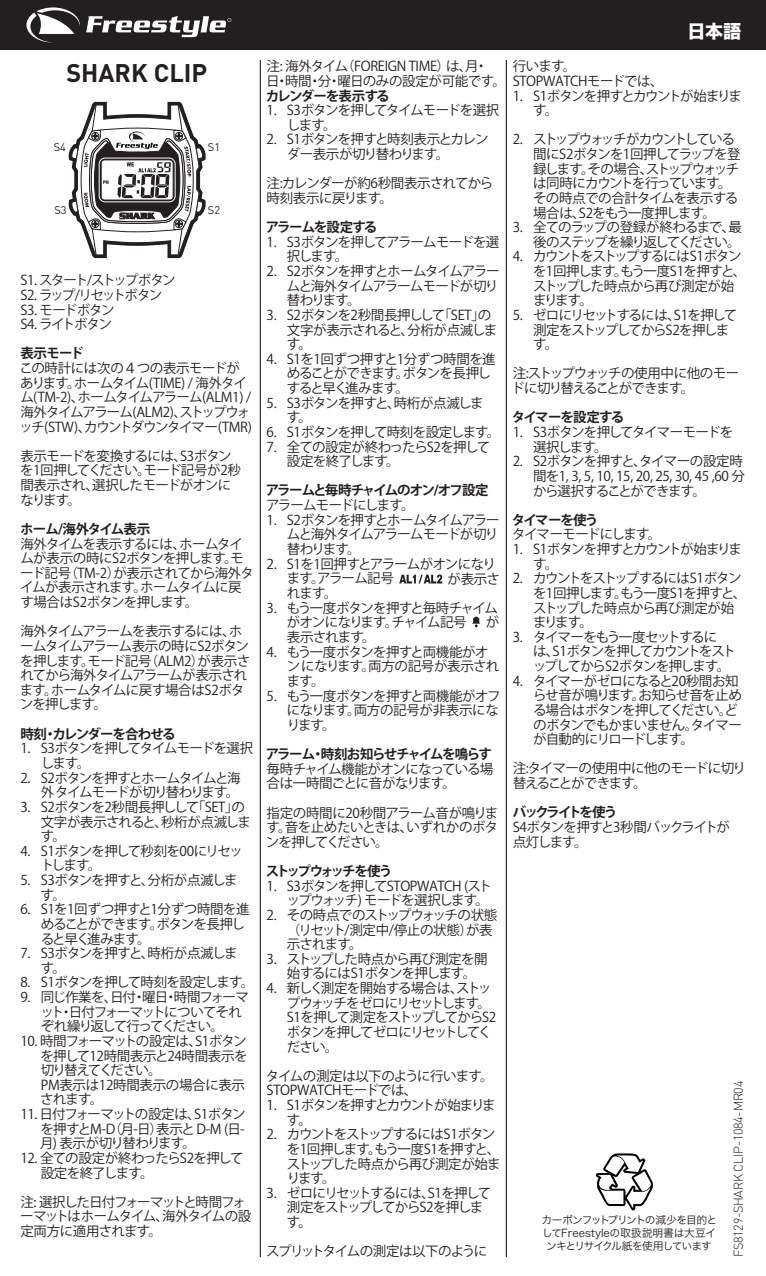
<style>
.page{position:relative;width:766px;height:1276px;background:#fff}
.page>*{position:absolute;margin:0;border:0;box-sizing:border-box;transform-origin:0 0}
.t1{font:700 25.2px "DIN";color:#231f20}
.t2{font:18px "Hira Kaku Std W8";color:#fff}
.t3{font:13.5px/14.6px "Koz Go Pro";letter-spacing:-.065em;color:#231f20}
.t4{font:13.5px/14.6px "Koz Go Pro";letter-spacing:-.095em;color:#231f20}
.t5{font:13.5px/14.6px "Koz Go Pro";letter-spacing:-.025em;color:#231f20}
.t6{font:13.5px/14.6px "Koz Go Pro";letter-spacing:-.045em;color:#231f20}
.t7{font:13.5px/14.6px "Koz Go Pro";letter-spacing:-.035em;color:#231f20}
.t8{font:13.5px/14.6px "Koz Go Pro";letter-spacing:-.04em;color:#231f20}
.t9{font:700 13.5px "Koz Go Pro";letter-spacing:-.105em;color:#231f20}
.t10{font:13.5px/14.6px "Koz Go Pro";letter-spacing:-.105em;color:#231f20}
.t11{font:13.5px/14.6px "Koz Go Pro";letter-spacing:-.085em;color:#231f20;text-align:right}
.t12{font:13.5px/14.6px "Koz Go Pro";letter-spacing:-.09em;color:#231f20}
.t13{font:700 13.5px "Koz Go Pro";letter-spacing:-.07em;color:#231f20}
.t14{font:13.5px/14.6px "Koz Go Pro";letter-spacing:-.03em;color:#231f20}
.t15{font:700 13.5px "Koz Go Pro";letter-spacing:-.18em;color:#231f20}
.t16{font:700 13.5px "Koz Go Pro";letter-spacing:-.075em;color:#231f20}
.t17{font:700 13.5px "Koz Go Pro";letter-spacing:-.145em;color:#231f20}
.t18{font:300 12.6px "DIN";letter-spacing:-.025em;color:#231f20}
.t19{font:11.03px "DIN";color:#231f20}
.t20{font:10.8px/13px "Hira Kaku Pro W3";letter-spacing:-.05em;color:#231f20;text-align:center}
</style>
<div class="page">
<svg style="left:595px;top:1153px;width:58px;height:57px"></svg>
<div style="left:0;top:0;width:765px;height:50px;background:#231f20"></div>
<svg style="left:86px;top:16px;width:145px;height:21px"></svg>
<svg style="left:26px;top:7px;width:54px;height:36px"></svg>
<hr style="left:260px;top:60px;width:1px;height:1197px;background:#231f20">
<hr style="left:505px;top:60px;width:1px;height:1197px;background:#231f20">
<svg style="left:68px;top:101px;width:138px;height:158px"></svg>
<svg style="left:399px;top:574px;width:43px;height:9px"></svg>
<svg style="left:472px;top:616px;width:8px;height:11px"></svg>
<h1 class="t1" style="left:66px;top:56px;width:142px">SHARK CLIP</h1>
<p class="t19" style="left:54px;top:140px;width:14px">S4</p>
<p class="t19" style="left:208px;top:140px;width:14px">S1</p>
<p class="t19" style="left:54px;top:203px;width:14px">S3</p>
<p class="t19" style="left:208px;top:203px;width:14px">S2</p>
<p class="t10" style="left:20px;top:273px;width:157px">S1. スタート/ストップボタン<br>S2. ラップ/リセットボタン<br>S3. モードボタン<br>S4. ライトボタン</p>
<p class="t9" style="left:20px;top:345px;width:65px">表示モード</p>
<p class="t3" style="left:19px;top:361px;width:234px">この時計には次の４つの表示モードがあります。ホームタイム(TIME) / 海外タイム(TM-2)、ホームタイムアラーム(ALM1) /海外タイムアラーム(ALM2)、ストップウォッチ(STW)、カウントダウンタイマー(TMR)</p>
<p class="t6" style="left:20px;top:449px;width:222px">表示モードを変換するには、S3ボタンを1回押してください。モード記号が2秒間表示され、選択したモードがオンになります。</p>
<p class="t13" style="left:20px;top:520px;width:132px">ホーム/海外タイム表示</p>
<p class="t3" style="left:20px;top:537px;width:235px">海外タイムを表示するには、ホームタイムが表示の時にS2ボタンを押します。モード記号（TM-2）が表示されてから海外タイムが表示されます。ホームタイムに戻す場合はS2ボタンを押します。</p>
<p class="t3" style="left:20px;top:624px;width:232px">海外タイムアラームを表示するには、ホームタイムアラーム表示の時にS2ボタンを押します。モード記号（ALM2）が表示されてから海外タイムアラームが表示されます。ホームタイムに戻す場合はS2ボタンを押します。</p>
<p class="t13" style="left:20px;top:725px;width:157px">時刻・カレンダーを合わせる</p>
<p class="t3" style="left:41px;top:741px;width:214px;text-indent:-20px">1. S3ボタンを押してタイムモードを選択します。</p>
<p class="t11" style="left:20px;top:770px;width:222px">2. S2ボタンを押すとホームタイムと海外タイムモードが切り替わります。</p>
<p class="t5" style="left:41px;top:800px;width:212px;text-indent:-20px">3. S2ボタンを2秒間長押しして「SET」の文字が表示されると、秒桁が点滅します。</p>
<p class="t3" style="left:41px;top:844px;width:204px;text-indent:-20px">4. S1ボタンを押して秒刻を00にリセットします。</p>
<p class="t7" style="left:41px;top:873px;width:198px;text-indent:-20px">5. S3ボタンを押すと、分桁が点滅します。</p>
<p class="t3" style="left:41px;top:902px;width:210px;text-indent:-20px">6. S1を1回ずつ押すと1分ずつ時間を進めることができます。ボタンを長押しると早く進みます。</p>
<p class="t7" style="left:41px;top:946px;width:198px;text-indent:-20px">7. S3ボタンを押すと、時桁が点滅します。</p>
<p class="t3" style="left:20px;top:975px;width:235px">8. S1ボタンを押して時刻を設定します。</p>
<p class="t3" style="left:41px;top:990px;width:210px;text-indent:-20px">9. 同じ作業を、日付・曜日・時間フォーマット・日付フォーマットについてそれぞれ繰り返して行ってください。</p>
<p class="t5" style="left:40px;top:1034px;width:209px;text-indent:-20px">10. 時間フォーマットの設定は、S1ボタンを押して12時間表示と24時間表示を切り替えてください。<br>PM表示は12時間表示の場合に表示されます。</p>
<p class="t3" style="left:40px;top:1107px;width:207px;text-align:justify;text-indent:-20px">11. 日付フォーマットの設定は、S1ボタンを押すとM-D（月-日）表示と D-M (日-月) 表示が切り替わります。</p>
<p class="t3" style="left:41px;top:1151px;width:204px;text-indent:-20px">12. 全ての設定が終わったらS2を押して設定を終了します。</p>
<p class="t3" style="left:20px;top:1194px;width:232px">注: 選択した日付フォーマットと時間フォーマットはホームタイム、海外タイムの設定両方に適用されます。</p>
<p class="t5" style="left:266px;top:59px;width:241px">注: 海外タイム（FOREIGN TIME）は、月・<br>日・時間・分・曜日のみの設定が可能です。</p>
<p class="t16" style="left:266px;top:87px;width:125px">カレンダーを表示する</p>
<p class="t3" style="left:287px;top:103px;width:214px;text-indent:-20px">1. S3ボタンを押してタイムモードを選択します。</p>
<p class="t3" style="left:287px;top:132px;width:203px;text-indent:-20px">2. S1ボタンを押すと時刻表示とカレンダー表示が切り替わります。</p>
<p class="t8" style="left:266px;top:176px;width:228px">注:カレンダーが約6秒間表示されてから時刻表示に戻ります。</p>
<p class="t9" style="left:266px;top:218px;width:113px">アラームを設定する</p>
<p class="t3" style="left:287px;top:235px;width:214px;text-indent:-20px">1. S3ボタンを押してアラームモードを選択します。</p>
<p class="t3" style="left:287px;top:264px;width:214px;text-align:justify;text-indent:-20px">2. S2ボタンを押すとホームタイムアラームと海外タイムアラームモードが切り替わります。</p>
<p class="t5" style="left:287px;top:308px;width:212px;text-indent:-20px">3. S2ボタンを2秒間長押しして「SET」の文字が表示されると、分桁が点滅します。</p>
<p class="t3" style="left:287px;top:352px;width:210px;text-indent:-20px">4. S1を1回ずつ押すと1分ずつ時間を進めることができます。ボタンを長押しすると早く進みます。</p>
<p class="t7" style="left:287px;top:396px;width:198px;text-indent:-20px">5. S3ボタンを押すと、時桁が点滅します。</p>
<p class="t3" style="left:266px;top:425px;width:235px">6. S1ボタンを押して時刻を設定します。</p>
<p class="t3" style="left:287px;top:439px;width:205px;text-indent:-20px">7. 全ての設定が終わったらS2を押して設定を終了します。</p>
<p class="t9" style="left:266px;top:482px;width:224px">アラームと毎時チャイムのオン/オフ設定</p>
<p class="t3" style="left:266px;top:498px;width:150px">アラームモードにします。</p>
<p class="t3" style="left:287px;top:513px;width:214px;text-align:justify;text-indent:-20px">1. S2ボタンを押すとホームタイムアラームと海外タイムアラームモードが切り替わります。</p>
<p class="t6" style="left:287px;top:556px;width:210px;text-indent:-20px">2. S1を1回押すとアラームがオンになります。アラーム記号</p>
<p class="t3" style="left:447px;top:571px;width:54px">が表示さ</p>
<p class="t3" style="left:287px;top:586px;width:52px">れます。</p>
<p class="t12" style="left:287px;top:601px;width:213px;text-indent:-20px">3. もう一度ボタンを押すと毎時チャイムがオンになります。チャイム記号</p>
<p class="t3" style="left:485px;top:615px;width:15px">が</p>
<p class="t3" style="left:287px;top:630px;width:90px">表示されます。</p>
<p class="t8" style="left:287px;top:645px;width:214px;text-indent:-20px">4. もう一度ボタンを押すと両機能がオンになります。両方の記号が表示されます。</p>
<p class="t7" style="left:287px;top:688px;width:215px;text-indent:-20px">5. もう一度ボタンを押すと両機能がオフになります。両方の記号が非表示になります。</p>
<p class="t9" style="left:266px;top:745px;width:227px">アラーム・時刻お知らせチャイムを鳴らす</p>
<p class="t3" style="left:266px;top:762px;width:228px">毎時チャイム機能がオンになっている場合は一時間ごとに音がなります。</p>
<p class="t3" style="left:266px;top:805px;width:234px;text-align:justify">指定の時間に20秒間アラーム音が鳴ります。音を止めたいときは、いずれかのボタンを押してください。</p>
<p class="t15" style="left:266px;top:862px;width:128px">ストップウォッチを使う</p>
<p class="t3" style="left:266px;top:878px;width:227px;text-align:right">1. S3ボタンを押してSTOPWATCH (ストップウォッチ) モードを選択します。</p>
<p class="t3" style="left:287px;top:908px;width:212px;text-indent:-20px">2. その時点でのストップウォッチの状態（リセット/測定中/停止の状態）が表示されます。</p>
<p class="t3" style="left:287px;top:952px;width:202px;text-indent:-20px">3. ストップした時点から再び測定を開始するにはS1ボタンを押します。</p>
<p class="t4" style="left:287px;top:981px;width:211px;text-indent:-20px">4. 新しく測定を開始する場合は、ストップウォッチをゼロにリセットします。<br>S1を押して測定をストップしてからS2ボタンを押してゼロにリセットしてください。</p>
<p class="t7" style="left:266px;top:1069px;width:229px">タイムの測定は以下のように行います。<br>STOPWATCHモードでは、</p>
<p class="t4" style="left:287px;top:1098px;width:210px;text-indent:-20px">1. S1ボタンを押すとカウントが始まります。</p>
<p class="t3" style="left:287px;top:1127px;width:215px;text-indent:-20px">2. カウントをストップするにはS1ボタンを1回押します。もう一度S1を押すと、ストップした時点から再び測定が始まります。</p>
<p class="t4" style="left:287px;top:1186px;width:206px;text-indent:-20px">3. ゼロにリセットするには、S1を押して測定をストップしてからS2を押します。</p>
<p class="t4" style="left:266px;top:1244px;width:223px">スプリットタイムの測定は以下のように</p>
<h2 class="t2" style="left:687px;top:21px;width:55px">日本語</h2>
<p class="t14" style="left:512px;top:59px;width:152px">行います。<br>STOPWATCHモードでは、</p>
<p class="t4" style="left:533px;top:89px;width:210px;text-indent:-20px">1. S1ボタンを押すとカウントが始まります。</p>
<p class="t3" style="left:533px;top:133px;width:209px;text-indent:-20px">2. ストップウォッチがカウントしている間にS2ボタンを1回押してラップを登録します。その場合、ストップウォッチは同時にカウントを行っています。その時点での合計タイムを表示する場合は、S2をもう一度押します。</p>
<p class="t3" style="left:512px;top:220px;width:230px;text-align:right">3. 全てのラップの登録が終わるまで、最後のステップを繰り返してください。</p>
<p class="t3" style="left:533px;top:249px;width:215px;text-indent:-20px">4. カウントをストップするにはS1ボタンを1回押します。もう一度S1を押すと、ストップした時点から再び測定が始まります。</p>
<p class="t4" style="left:533px;top:308px;width:206px;text-indent:-20px">5. ゼロにリセットするには、S1を押して測定をストップしてからS2を押します。</p>
<p class="t3" style="left:511px;top:366px;width:230px">注:ストップウォッチの使用中に他のモードに切り替えることができます。</p>
<p class="t13" style="left:511px;top:409px;width:114px">タイマーを設定する</p>
<p class="t3" style="left:533px;top:425px;width:202px;text-indent:-20px">1. S3ボタンを押してタイマーモードを選択します。</p>
<p class="t6" style="left:533px;top:454px;width:213px;text-indent:-20px">2. S2ボタンを押すと、タイマーの設定時間を1, 3, 5, 10, 15, 20, 25, 30, 45 ,60 分から選択することができます。</p>
<p class="t9" style="left:511px;top:511px;width:88px">タイマーを使う</p>
<p class="t3" style="left:512px;top:527px;width:151px">タイマーモードにします。</p>
<p class="t4" style="left:533px;top:542px;width:210px;text-indent:-20px">1. S1ボタンを押すとカウントが始まります。</p>
<p class="t3" style="left:533px;top:571px;width:215px;text-indent:-20px">2. カウントをストップするにはS1ボタンを1回押します。もう一度S1を押すと、ストップした時点から再び測定が始まります。</p>
<p class="t4" style="left:533px;top:630px;width:204px;text-indent:-20px">3. タイマーをもう一度セットするに<br>は、S1ボタンを押してカウントをストップしてからS2ボタンを押します。</p>
<p class="t3" style="left:533px;top:674px;width:210px;text-indent:-20px">4. タイマーがゼロになると20秒間お知らせ音が鳴ります。お知らせ音を止める場合はボタンを押してください。どのボタンでもかまいません。タイマーが自動的にリロードします。</p>
<p class="t6" style="left:512px;top:761px;width:234px">注:タイマーの使用中に他のモードに切り替えることができます。</p>
<p class="t17" style="left:512px;top:803px;width:106px">バックライトを使う</p>
<p class="t3" style="left:512px;top:820px;width:219px">S4ボタンを押すと3秒間バックライトが点灯します。</p>
<p class="t20" style="left:541px;top:1212px;width:177px">カーボンフットプリントの減少を目的としてFreestyleの取扱説明書は大豆インキとリサイクル紙を使用しています</p>
<p class="t18" style="left:730px;top:1256px;width:177px;rotate:-90deg">FS8129-SHARK CLIP-1084-MR04</p>
</div>
